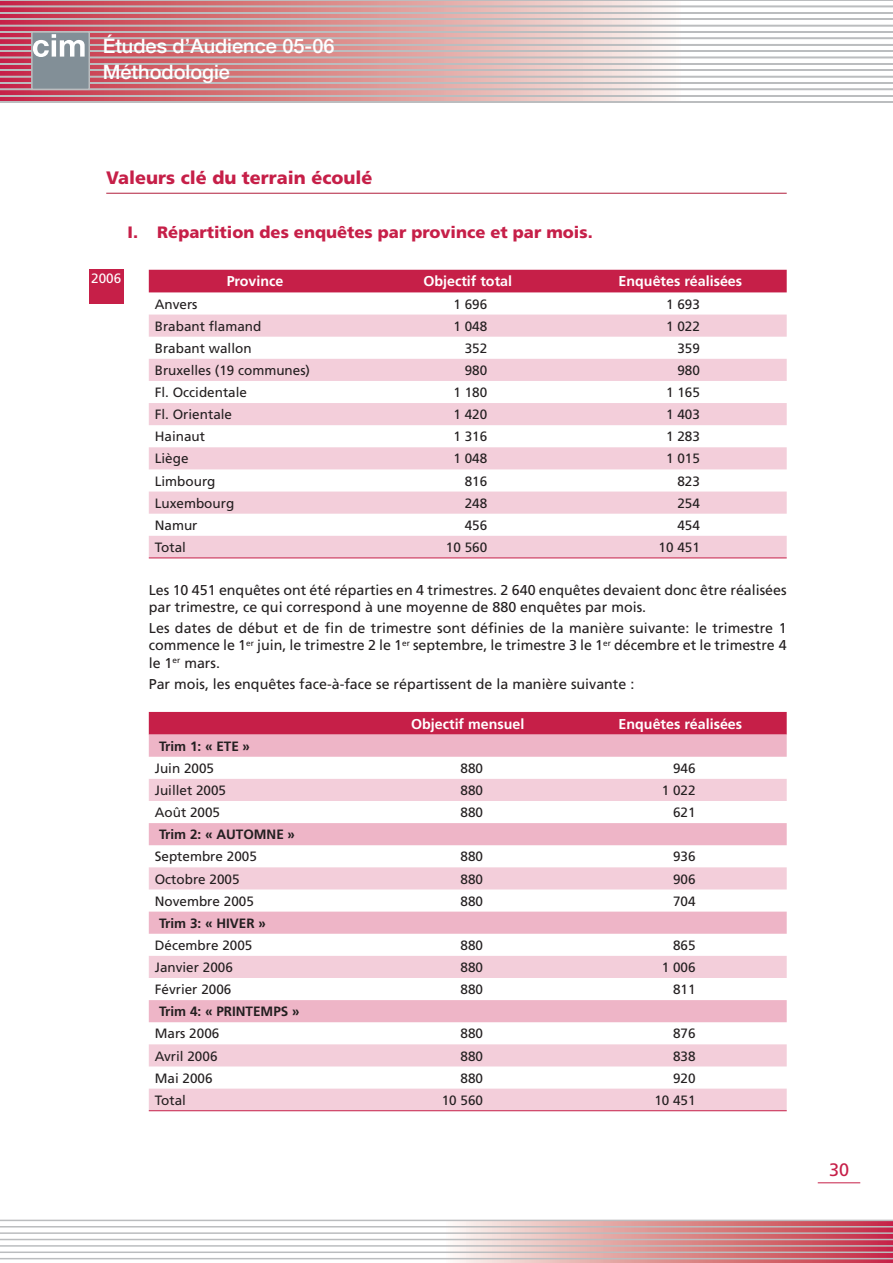
<style>
.page{position:relative;width:893px;height:1263px;background:#fff}
.page>*{position:absolute;margin:0;border:0;box-sizing:border-box;transform-origin:0 0}
.t1{font:500 19.95px/25.5px "Helvetica Neue";color:#fff}
.t2{font:900 18px "Frutiger";color:#c61f48}
.t3{font:18px "Frutiger";color:#c61f48}
.t4{font:900 16.5px "Frutiger";color:#c61f48}
.t5{font:14.25px/17.1px "Frutiger";color:#231f20}
.t6{font:700 14.25px "Frutiger";color:#fff}
.t7{font:13.5px "Frutiger";color:#231f20}
.t8{font:700 13.5px "Frutiger";color:#231f20}
.t9{font:13.5px "Frutiger";color:#fff}
</style>
<div class="page">
<svg style="left:0;top:1px;width:680px;height:100px;background:#dc9699"></svg>
<svg style="left:446px;top:1221px;width:447px;height:42px;background:#dc9295"></svg>
<hr style="left:0;top:0;width:893px;height:1px;background:#bbbdbf">
<hr style="left:0;top:6px;width:893px;height:1px;background:#bbbdbf">
<hr style="left:0;top:12px;width:893px;height:2px;background:#bbbdbf">
<hr style="left:0;top:18px;width:893px;height:2px;background:#bbbdbf">
<hr style="left:0;top:25px;width:893px;height:1px;background:#bbbdbf">
<hr style="left:0;top:31px;width:893px;height:2px;background:#bbbdbf">
<hr style="left:0;top:38px;width:893px;height:1px;background:#bbbdbf">
<hr style="left:0;top:44px;width:893px;height:1px;background:#bbbdbf">
<hr style="left:0;top:50px;width:893px;height:2px;background:#bbbdbf">
<hr style="left:0;top:57px;width:893px;height:1px;background:#bbbdbf">
<hr style="left:0;top:63px;width:893px;height:2px;background:#bbbdbf">
<hr style="left:0;top:69px;width:893px;height:2px;background:#bbbdbf">
<hr style="left:0;top:76px;width:893px;height:1px;background:#bbbdbf">
<hr style="left:0;top:82px;width:893px;height:2px;background:#bbbdbf">
<hr style="left:0;top:89px;width:893px;height:1px;background:#bbbdbf">
<hr style="left:0;top:95px;width:893px;height:2px;background:#bbbdbf">
<hr style="left:0;top:101px;width:893px;height:2px;background:#bbbdbf">
<hr style="left:0;top:1220px;width:893px;height:1px;background:#bbbdbf">
<hr style="left:0;top:1226px;width:893px;height:2px;background:#bbbdbf">
<hr style="left:0;top:1232px;width:893px;height:2px;background:#bbbdbf">
<hr style="left:0;top:1239px;width:893px;height:1px;background:#bbbdbf">
<hr style="left:0;top:1245px;width:893px;height:2px;background:#bbbdbf">
<hr style="left:0;top:1252px;width:893px;height:1px;background:#bbbdbf">
<hr style="left:0;top:1258px;width:893px;height:1px;background:#bbbdbf">
<div style="left:32px;top:32px;width:57px;height:57px;background:#828f97"></div>
<svg style="left:34px;top:34px;width:51px;height:23px"></svg>
<div style="left:31px;top:31px;width:59px;height:59px;border:2px solid #bbbdbf"></div>
<hr style="left:818px;top:1183px;width:42px;height:1px;background:#c61f48">
<hr style="left:106px;top:193px;width:681px;height:1px;background:#b21e3b">
<div style="left:149px;top:270px;width:638px;height:22px;background:#c61f48"></div>
<svg style="left:149px;top:315px;width:638px;height:243px;fill:#f3ceda"></svg>
<hr style="left:149px;top:558px;width:425px;height:1px;background:#c61f48">
<hr style="left:574px;top:558px;width:213px;height:1px;background:#c61f48">
<div style="left:149px;top:712px;width:638px;height:23px;background:#c61f48"></div>
<div style="left:149px;top:735px;width:638px;height:22px;background:#eeb5c7"></div>
<svg style="left:149px;top:779px;width:638px;height:331px"></svg>
<hr style="left:149px;top:1110px;width:425px;height:1px;background:#c61f48">
<hr style="left:574px;top:1110px;width:213px;height:1px;background:#c61f48">
<div style="left:89px;top:270px;width:34px;height:34px;background:#c61f48"></div>
<h1 class="t1" style="left:103px;top:35px;width:233px">Études d’Audience 05-06<br>Méthodologie</h1>
<h2 class="t2" style="left:106px;top:171px;width:268px">Valeurs clé du terrain écoulé</h2>
<p class="t9" style="left:91px;top:273px;width:32px">2006</p>
<p class="t4" style="left:128px;top:226px;width:467px">I. Répartition des enquêtes par province et par mois.</p>
<p class="t6" style="left:227px;top:276px;width:58px">Province</p>
<p class="t6" style="left:423px;top:276px;width:90px">Objectif total</p>
<p class="t6" style="left:619px;top:276px;width:125px">Enquêtes réalisées</p>
<p class="t7" style="left:155px;top:298px;width:44px">Anvers</p>
<p class="t7" style="left:453px;top:298px;width:35px">1 696</p>
<p class="t7" style="left:666px;top:298px;width:35px">1 693</p>
<p class="t7" style="left:155px;top:321px;width:108px">Brabant flamand</p>
<p class="t7" style="left:453px;top:321px;width:35px">1 048</p>
<p class="t7" style="left:666px;top:321px;width:35px">1 022</p>
<p class="t7" style="left:155px;top:343px;width:98px">Brabant wallon</p>
<p class="t7" style="left:465px;top:343px;width:24px">352</p>
<p class="t7" style="left:677px;top:343px;width:24px">359</p>
<p class="t7" style="left:155px;top:365px;width:157px">Bruxelles (19 communes)</p>
<p class="t7" style="left:465px;top:365px;width:24px">980</p>
<p class="t7" style="left:677px;top:365px;width:24px">980</p>
<p class="t7" style="left:155px;top:387px;width:94px">Fl. Occidentale</p>
<p class="t7" style="left:453px;top:387px;width:35px">1 180</p>
<p class="t7" style="left:666px;top:387px;width:35px">1 165</p>
<p class="t7" style="left:155px;top:409px;width:79px">Fl. Orientale</p>
<p class="t7" style="left:453px;top:409px;width:35px">1 420</p>
<p class="t7" style="left:666px;top:409px;width:35px">1 403</p>
<p class="t7" style="left:155px;top:431px;width:52px">Hainaut</p>
<p class="t7" style="left:453px;top:431px;width:35px">1 316</p>
<p class="t7" style="left:666px;top:431px;width:35px">1 283</p>
<p class="t7" style="left:155px;top:453px;width:35px">Liège</p>
<p class="t7" style="left:453px;top:453px;width:35px">1 048</p>
<p class="t7" style="left:666px;top:453px;width:35px">1 015</p>
<p class="t7" style="left:155px;top:475px;width:62px">Limbourg</p>
<p class="t7" style="left:465px;top:475px;width:24px">816</p>
<p class="t7" style="left:677px;top:475px;width:24px">823</p>
<p class="t7" style="left:155px;top:498px;width:81px">Luxembourg</p>
<p class="t7" style="left:465px;top:498px;width:24px">248</p>
<p class="t7" style="left:677px;top:498px;width:24px">254</p>
<p class="t7" style="left:155px;top:520px;width:44px">Namur</p>
<p class="t7" style="left:465px;top:520px;width:24px">456</p>
<p class="t7" style="left:677px;top:520px;width:24px">454</p>
<p class="t7" style="left:155px;top:542px;width:33px">Total</p>
<p class="t7" style="left:446px;top:542px;width:43px">10 560</p>
<p class="t7" style="left:659px;top:542px;width:43px">10 451</p>
<p class="t5" style="left:149px;top:583px;width:639px">Les 10 451 enquêtes ont été réparties en 4 trimestres. 2 640 enquêtes devaient donc être réalisées par trimestre, ce qui correspond à une moyenne de 880 enquêtes par mois.</p>
<p class="t5" style="left:149px;top:621px;width:639px;text-align:justify">Les dates de début et de fin de trimestre sont définies de la manière suivante: le trimestre 1 commence le 1<sup>er</sup> juin, le trimestre 2 le 1<sup>er</sup> septembre, le trimestre 3 le 1<sup>er</sup> décembre et le trimestre 4 le 1<sup>er</sup> mars.</p>
<p class="t5" style="left:149px;top:677px;width:487px">Par mois, les enquêtes face-à-face se répartissent de la manière suivante :</p>
<p class="t6" style="left:411px;top:718px;width:115px">Objectif mensuel</p>
<p class="t6" style="left:619px;top:718px;width:125px">Enquêtes réalisées</p>
<p class="t8" style="left:159px;top:741px;width:93px">Trim 1: « ETE »</p>
<p class="t7" style="left:155px;top:763px;width:61px">Juin 2005</p>
<p class="t7" style="left:460px;top:763px;width:24px">880</p>
<p class="t7" style="left:673px;top:763px;width:24px">946</p>
<p class="t7" style="left:155px;top:785px;width:73px">Juillet 2005</p>
<p class="t7" style="left:460px;top:785px;width:24px">880</p>
<p class="t7" style="left:662px;top:785px;width:35px">1 022</p>
<p class="t7" style="left:155px;top:807px;width:67px">Août 2005</p>
<p class="t7" style="left:460px;top:807px;width:24px">880</p>
<p class="t7" style="left:673px;top:807px;width:24px">621</p>
<p class="t8" style="left:159px;top:829px;width:138px">Trim 2: « AUTOMNE »</p>
<p class="t7" style="left:155px;top:851px;width:104px">Septembre 2005</p>
<p class="t7" style="left:460px;top:851px;width:24px">880</p>
<p class="t7" style="left:673px;top:851px;width:24px">936</p>
<p class="t7" style="left:155px;top:873px;width:86px">Octobre 2005</p>
<p class="t7" style="left:460px;top:873px;width:24px">880</p>
<p class="t7" style="left:673px;top:873px;width:24px">906</p>
<p class="t7" style="left:155px;top:896px;width:101px">Novembre 2005</p>
<p class="t7" style="left:460px;top:896px;width:24px">880</p>
<p class="t7" style="left:673px;top:896px;width:24px">704</p>
<p class="t8" style="left:159px;top:918px;width:108px">Trim 3: « HIVER »</p>
<p class="t7" style="left:155px;top:940px;width:99px">Décembre 2005</p>
<p class="t7" style="left:460px;top:940px;width:24px">880</p>
<p class="t7" style="left:673px;top:940px;width:24px">865</p>
<p class="t7" style="left:155px;top:962px;width:80px">Janvier 2006</p>
<p class="t7" style="left:460px;top:962px;width:24px">880</p>
<p class="t7" style="left:662px;top:962px;width:35px">1 006</p>
<p class="t7" style="left:155px;top:984px;width:78px">Février 2006</p>
<p class="t7" style="left:460px;top:984px;width:24px">880</p>
<p class="t7" style="left:673px;top:984px;width:24px">811</p>
<p class="t8" style="left:159px;top:1006px;width:142px">Trim 4: « PRINTEMPS »</p>
<p class="t7" style="left:155px;top:1028px;width:66px">Mars 2006</p>
<p class="t7" style="left:460px;top:1028px;width:24px">880</p>
<p class="t7" style="left:673px;top:1028px;width:24px">876</p>
<p class="t7" style="left:155px;top:1050px;width:64px">Avril 2006</p>
<p class="t7" style="left:460px;top:1050px;width:24px">880</p>
<p class="t7" style="left:673px;top:1050px;width:24px">838</p>
<p class="t7" style="left:155px;top:1073px;width:59px">Mai 2006</p>
<p class="t7" style="left:460px;top:1073px;width:24px">880</p>
<p class="t7" style="left:673px;top:1073px;width:24px">920</p>
<p class="t7" style="left:155px;top:1095px;width:33px">Total</p>
<p class="t7" style="left:442px;top:1095px;width:43px">10 560</p>
<p class="t7" style="left:654px;top:1095px;width:43px">10 451</p>
<h2 class="t3" style="left:829px;top:1163px;width:22px">30</h2>
</div>
